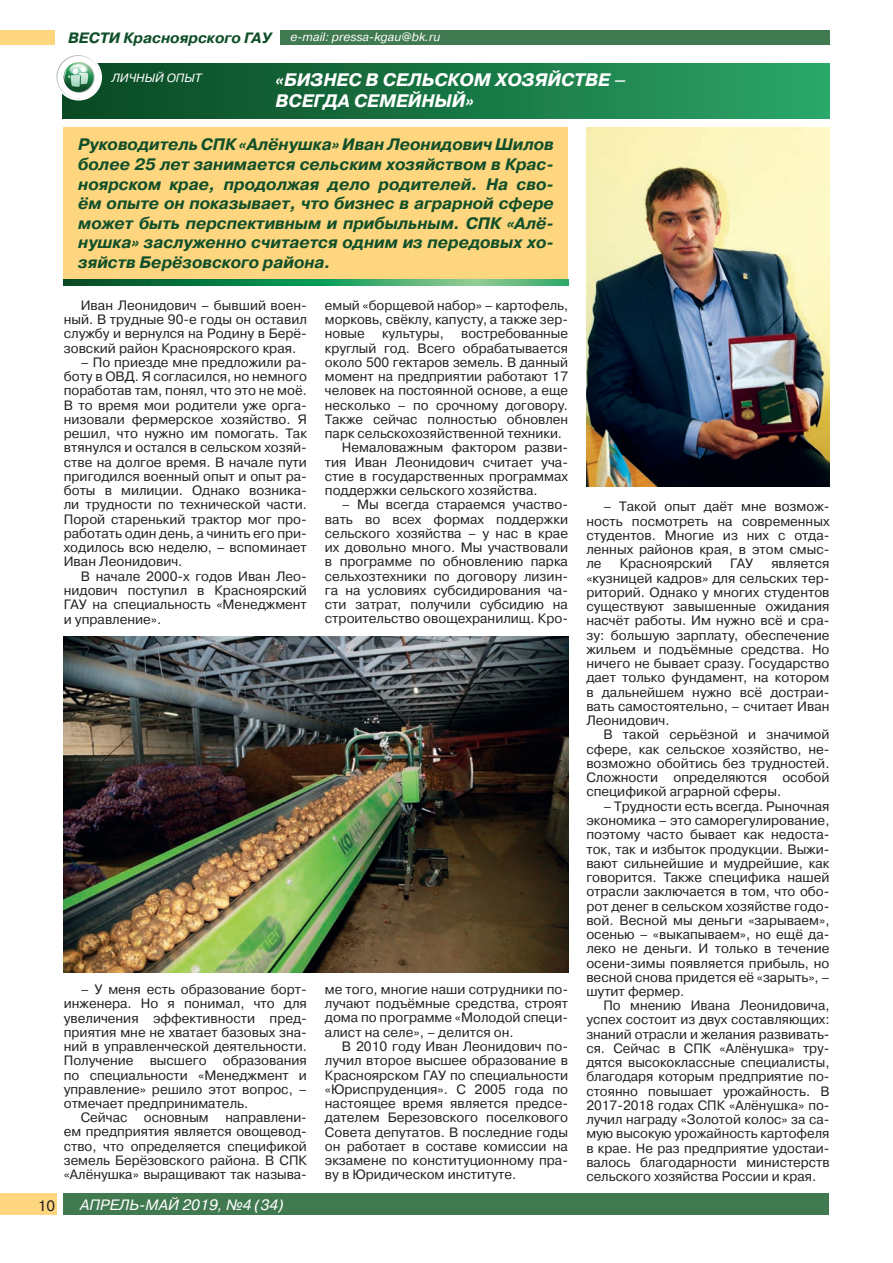
<style>
.page{position:relative;width:893px;height:1263px;background:#fff}
.page>*{position:absolute;margin:0;border:0;box-sizing:border-box;transform-origin:0 0}
.t1{font:italic 700 18px/21px "Pragmatica WINC";color:#fff}
.t2{font:italic 700 16.5px/19.5px "Pragmatica WINC";color:#104f29;text-align:justify}
.t3{font:italic 700 15px "Pragmatica C";color:#104f29}
.t4{font:italic 15px "Pragmatica C";color:#fff}
.t5{font:15px "Pragmatica WINC";color:#231f20}
.t6{font:13.5px/14.2px "Pragmatica WINC";color:#231f20;text-align:justify}
.t7{font:italic 12px "Pragmatica C";color:#fff}
</style>
<div class="page">
<div style="left:64px;top:1194px;width:765px;height:21px;background:#417a50"></div>
<div style="left:0;top:1194px;width:56px;height:21px;background:#fed67f"></div>
<div style="left:280px;top:30px;width:549px;height:15px;background:#417a50"></div>
<div style="left:1px;top:30px;width:54px;height:15px;background:#fed67f"></div>
<div style="left:64px;top:128px;width:504px;height:153px;background:#fed67f"></div>
<svg style="left:64px;top:280px;width:504px;height:5px;background:#2c945b"></svg>
<div style="left:63px;top:64px;width:766px;height:54px;background:linear-gradient(to right,#084622,#2aa567)"></div>
<svg style="left:55px;top:54px;width:47px;height:47px"></svg>
<svg style="left:56px;top:55px;width:44px;height:43px"></svg>
<img style="left:586px;top:128px;width:243px;height:359px">
<img style="left:64px;top:636px;width:504px;height:336px">
<p class="t3" style="left:68px;top:29px;width:205px">ВЕСТИ Красноярского ГАУ</p>
<p class="t7" style="left:290px;top:31px;width:151px">e-mail: pressa-kgau@bk.ru</p>
<p class="t7" style="left:111px;top:71px;width:92px">ЛИЧНЫЙ ОПЫТ</p>
<h1 class="t1" style="left:276px;top:69px;width:352px">«БИЗНЕС В СЕЛЬСКОМ ХОЗЯЙСТВЕ –<br>ВСЕГДА СЕМЕЙНЫЙ»</h1>
<p class="t2" style="left:78px;top:135px;width:477px">Руководитель СПК «Алёнушка» Иван Леонидович Шилов более 25 лет занимается сельским хозяйством в Крас&shy;ноярском крае, продолжая дело родителей. На сво&shy;ём опыте он показывает, что бизнес в аграрной сфере может быть перспективным и прибыльным. СПК «Алё&shy;нушка» заслуженно считается одним из передовых хо&shy;зяйств Берёзовского района.</p>
<p class="t6" style="left:64px;top:298px;width:245px;text-indent:17px">Иван Леонидович – бывший воен&shy;ный. В трудные 90-е годы он оставил службу и вернулся на Родину в Берё&shy;зовский район Красноярского края.</p>
<p class="t6" style="left:64px;top:355px;width:245px;text-indent:17px">– По приезде мне предложили ра&shy;боту в ОВД. Я согласился, но немного поработав там, понял, что это не моё.<br>В то время мои родители уже орга&shy;низовали фермерское хозяйство. Я решил, что нужно им помогать. Так втянулся и остался в сельском хозяй&shy;стве на долгое время. В начале пути пригодился военный опыт и опыт ра&shy;боты в милиции. Однако возника&shy;ли трудности по технической части.<br>Порой старенький трактор мог про&shy;работать один день, а чинить его при&shy;ходилось всю неделю, – вспоминает Иван Леонидович.</p>
<p class="t6" style="left:64px;top:569px;width:245px;text-indent:17px">В начале 2000-х годов Иван Лео&shy;нидович поступил в Красноярский ГАУ на специальность «Менеджмент и управление».</p>
<p class="t6" style="left:325px;top:298px;width:245px">емый «борщевой набор» – картофель, морковь, свёклу, капусту, а также зер&shy;новые</p>
<p class="t6" style="left:382px;top:327px;width:63px">культуры,</p>
<p class="t6" style="left:461px;top:327px;width:108px">востребованные</p>
<p class="t6" style="left:325px;top:341px;width:245px">круглый год. Всего обрабатывается</p>
<p class="t6" style="left:325px;top:355px;width:245px">около 500 гектаров земель. В данный</p>
<p class="t6" style="left:325px;top:369px;width:245px">момент на предприятии работают 17</p>
<p class="t6" style="left:325px;top:384px;width:245px">человек на постоянной основе, а еще</p>
<p class="t6" style="left:325px;top:398px;width:245px">несколько – по срочному договору.</p>
<p class="t6" style="left:325px;top:412px;width:245px">Также сейчас полностью обновлен</p>
<p class="t6" style="left:325px;top:426px;width:239px">парк сельскохозяйственной техники.</p>
<p class="t6" style="left:342px;top:441px;width:228px">Немаловажным фактором разви-</p>
<p class="t6" style="left:325px;top:455px;width:245px">тия Иван Леонидович считает уча-</p>
<p class="t6" style="left:325px;top:469px;width:245px">стие в государственных программах</p>
<p class="t6" style="left:325px;top:483px;width:214px">поддержки сельского хозяйства.</p>
<p class="t6" style="left:325px;top:498px;width:245px;text-indent:17px">– Мы всегда стараемся участво&shy;вать во всех формах поддержки сельского хозяйства – у нас в крае их довольно много. Мы участвовали в программе по обновлению парка сельхозтехники по договору лизин&shy;га на условиях субсидирования ча&shy;сти затрат, получили субсидию на строительство овощехранилищ. Кро-</p>
<p class="t5" style="left:38px;top:1197px;width:19px">10</p>
<p class="t6" style="left:64px;top:982px;width:245px;text-indent:17px">– У меня есть образование борт&shy;инженера. Но я понимал, что для увеличения эффективности пред&shy;приятия мне не хватает базовых зна&shy;ний в управленческой деятельности.<br>Получение высшего образования по специальности «Менеджмент и управление» решило этот вопрос, – отмечает предприниматель.</p>
<p class="t6" style="left:64px;top:1110px;width:245px;text-indent:17px">Сейчас основным направлени&shy;ем предприятия является овощевод&shy;ство, что определяется спецификой земель Берёзовского района. В СПК «Алёнушка» выращивают так называ-</p>
<p class="t4" style="left:80px;top:1196px;width:205px">АПРЕЛЬ-МАЙ 2019, №4 (34)</p>
<p class="t6" style="left:325px;top:982px;width:245px">ме того, многие наши сотрудники по&shy;лучают подъёмные средства, строят дома по программе «Молодой специ&shy;алист на селе», – делится он.</p>
<p class="t6" style="left:325px;top:1039px;width:245px;text-indent:17px">В 2010 году Иван Леонидович по&shy;лучил второе высшее образование в Красноярском ГАУ по специальности «Юриспруденция». С 2005 года по настоящее время является предсе&shy;дателем Березовского поселкового Совета депутатов. В последние годы он работает в составе комиссии на экзамене по конституционному пра&shy;ву в Юридическом институте.</p>
<p class="t6" style="left:586px;top:500px;width:245px;text-indent:17px">– Такой опыт даёт мне возмож&shy;ность посмотреть на современных студентов. Многие из них с отда&shy;ленных районов края, в этом смыс&shy;ле</p>
<p class="t6" style="left:620px;top:557px;width:94px">Красноярский</p>
<p class="t6" style="left:730px;top:557px;width:24px">ГАУ</p>
<p class="t6" style="left:586px;top:557px;width:245px;text-indent:185px">является «кузницей кадров» для сельских тер&shy;риторий. Однако у многих студентов существуют завышенные ожидания насчёт работы. Им нужно всё и сра&shy;зу: большую зарплату, обеспечение жильем и подъёмные средства. Но ничего не бывает сразу. Государство дает только фундамент, на котором в дальнейшем нужно всё достраи&shy;вать самостоятельно, – считает Иван Леонидович.</p>
<p class="t6" style="left:586px;top:728px;width:245px;text-indent:17px">В такой серьёзной и значимой сфере, как сельское хозяйство, не&shy;возможно обойтись без трудностей.<br>Сложности определяются особой спецификой аграрной сферы.</p>
<p class="t6" style="left:586px;top:799px;width:245px;text-indent:17px">– Трудности есть всегда. Рыночная экономика – это саморегулирование, поэтому часто бывает как недоста&shy;ток, так и избыток продукции. Выжи&shy;вают сильнейшие и мудрейшие, как говорится. Также специфика нашей отрасли заключается в том, что обо&shy;рот денег в сельском хозяйстве годо&shy;вой. Весной мы деньги «зарываем», осенью – «выкапываем», но ещё да&shy;леко не деньги. И только в течение осени-зимы появляется прибыль, но весной снова придется её «зарыть», – шутит фермер.</p>
<p class="t6" style="left:586px;top:998px;width:245px;text-indent:17px">По мнению Ивана Леонидовича, успех состоит из двух составляющих: знаний отрасли и желания развивать&shy;ся. Сейчас в СПК «Алёнушка» тру&shy;дятся высококлассные специалисты, благодаря которым предприятие по&shy;стоянно повышает урожайность. В 2017-2018 годах СПК «Алёнушка» по&shy;лучил награду «Золотой колос» за са&shy;мую высокую урожайность картофеля в крае. Не раз предприятие удостаи&shy;валось благодарности министерств сельского хозяйства России и края.</p>
</div>
